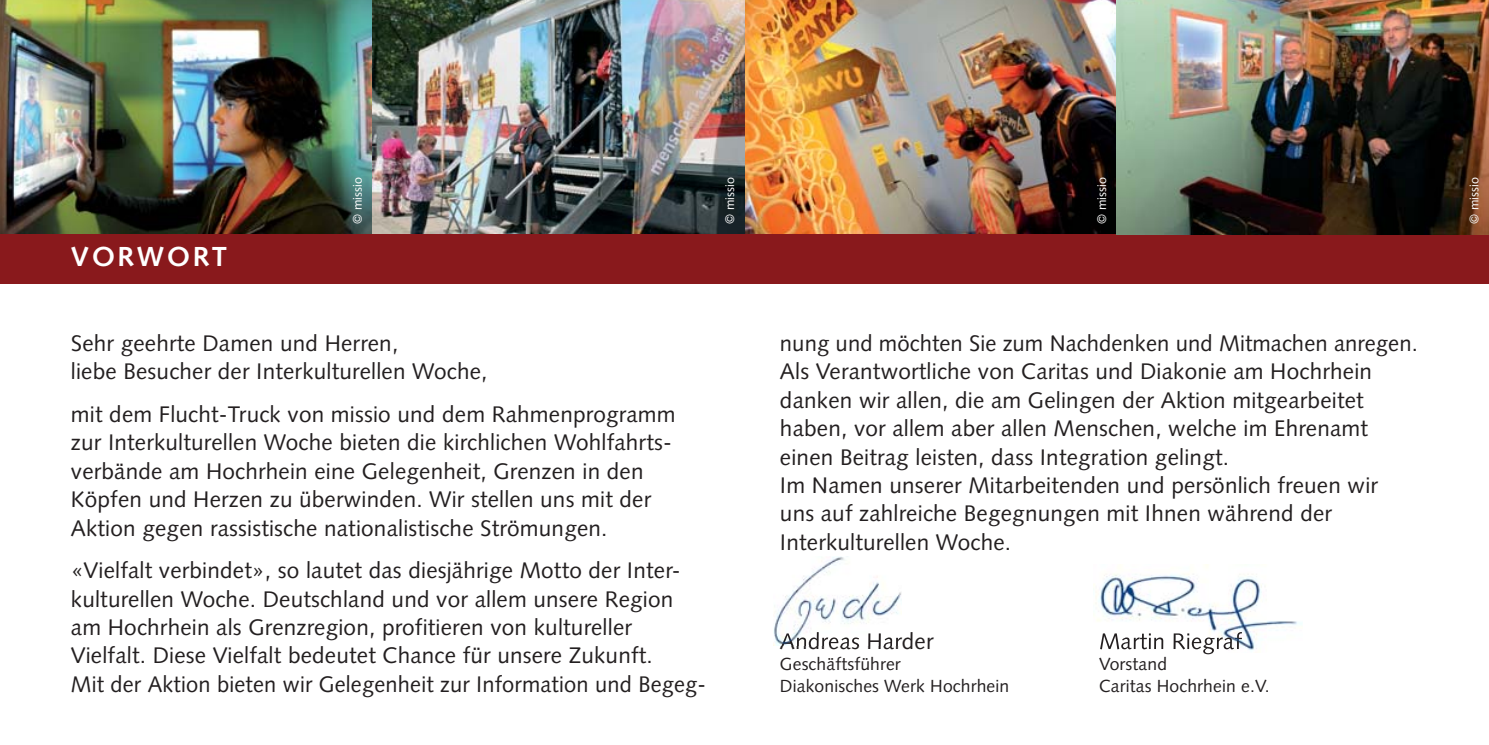
<style>
.page{position:relative;width:1489px;height:745px;background:#fff}
.page>*{position:absolute;margin:0;border:0;box-sizing:border-box;transform-origin:0 0}
.t1{font:700 27.5px "Syntax";letter-spacing:.1em;color:#fff}
.t2{font:22.5px/28.2px "Syntax";letter-spacing:.01em;color:#231f20}
.t3{font:17.5px "Syntax";letter-spacing:.01em;color:#231f20}
.t4{font:12.5px "Syntax";color:#fff}
</style>
<div class="page">
<img style="left:744px;top:0;width:372px;height:234px">
<img style="left:0;top:0;width:372px;height:234px">
<img style="left:372px;top:0;width:372px;height:234px">
<div style="left:0;top:234px;width:1488px;height:49px;background:#89191c"></div>
<img style="left:1116px;top:0;width:372px;height:234px">
<img style="left:773px;top:556px;width:128px;height:89px">
<img style="left:780px;top:631px;width:121px;height:14px">
<img style="left:1093px;top:564px;width:209px;height:88px">
<img style="left:1093px;top:631px;width:26px;height:18px">
<p class="t1" style="left:71px;top:245px;width:158px">VORWORT</p>
<p class="t4" style="left:352px;top:223px;width:48px;rotate:-90deg">© missio</p>
<p class="t4" style="left:724px;top:223px;width:48px;rotate:-90deg">© missio</p>
<p class="t4" style="left:1096px;top:223px;width:48px;rotate:-90deg">© missio</p>
<p class="t4" style="left:1468px;top:223px;width:48px;rotate:-90deg">© missio</p>
<p class="t2" style="left:71px;top:331px;width:418px">Sehr geehrte Damen und Herren,<br>liebe Besucher der Interkulturellen Woche,</p>
<p class="t2" style="left:71px;top:402px;width:606px">mit dem Flucht-Truck von missio und dem Rahmenprogramm zur Interkulturellen Woche bieten die kirchlichen Wohlfahrts - verbände am Hochrhein eine Gelegenheit, Grenzen in den Köpfen und Herzen zu überwinden. Wir stellen uns mit der Aktion gegen rassistische nationalistische Strömungen.</p>
<p class="t2" style="left:71px;top:558px;width:636px">«Vielfalt verbindet», so lautet das diesjährige Motto der Inter&shy;kulturellen Woche. Deutschland und vor allem unsere Region am Hochrhein als Grenzregion, profitieren von kultureller Vielfalt. Diese Vielfalt bedeutet Chance für unsere Zukunft.<br>Mit der Aktion bieten wir Gelegenheit zur Information und Begeg-</p>
<p class="t2" style="left:780px;top:331px;width:639px">nung und möchten Sie zum Nachdenken und Mitmachen anregen.<br>Als Verantwortliche von Caritas und Diakonie am Hochrhein danken wir allen, die am Gelingen der Aktion mitgearbeitet haben, vor allem aber allen Menschen, welche im Ehrenamt einen Beitrag leisten, dass Integration gelingt.<br>Im Namen unserer Mitarbeitenden und persönlich freuen wir uns auf zahlreiche Begegnungen mit Ihnen während der Interkulturellen Woche.</p>
<p class="t2" style="left:780px;top:629px;width:155px">Andreas Harder</p>
<p class="t3" style="left:780px;top:656px;width:122px">Geschäftsführer</p>
<p class="t3" style="left:1098px;top:656px;width:70px">Vorstand</p>
<p class="t3" style="left:780px;top:678px;width:231px">Diakonisches Werk Hochrhein</p>
<p class="t3" style="left:1098px;top:678px;width:172px">Caritas Hochrhein e.V.</p>
</div>
